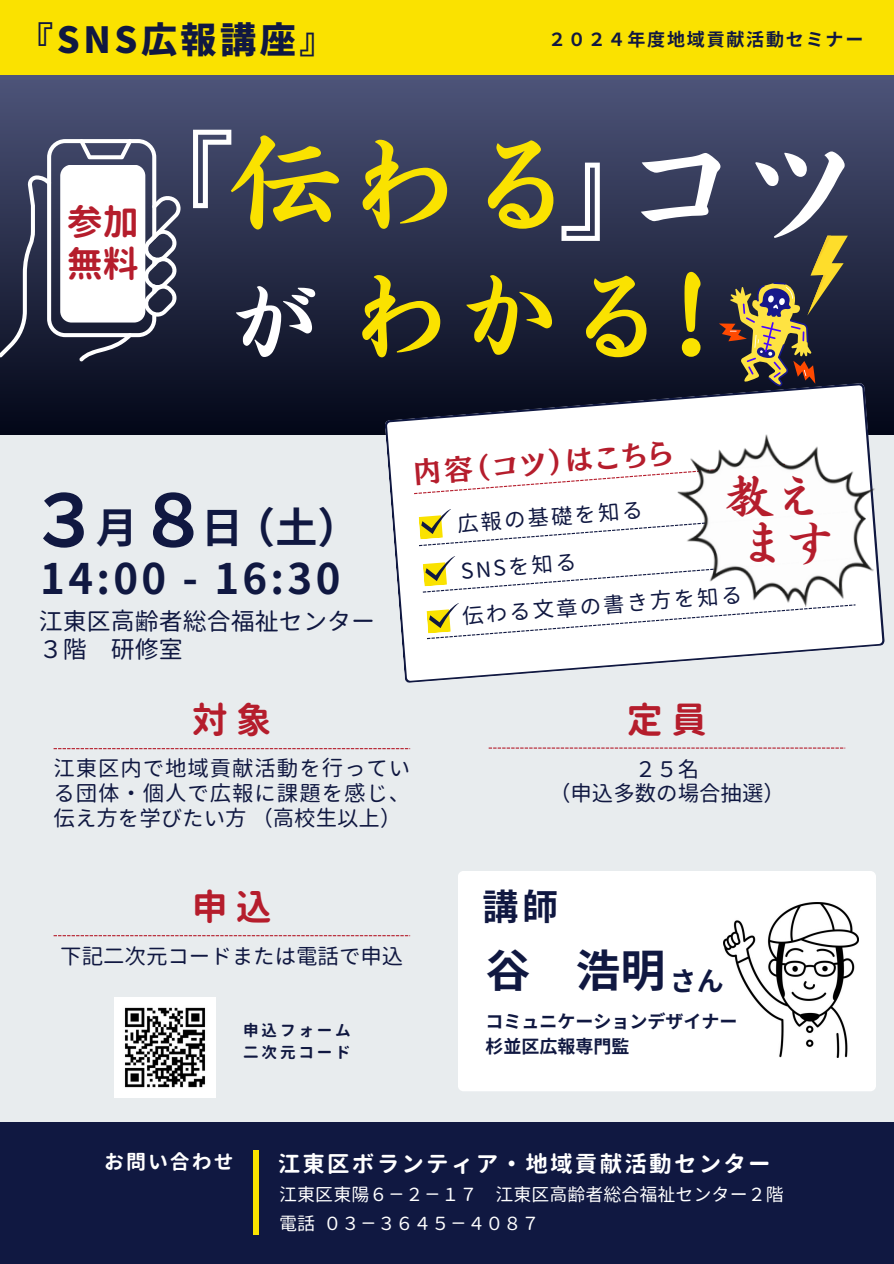
<style>
.page{position:relative;width:894px;height:1264px;background:#fff}
.page>*{position:absolute;margin:0;border:0;box-sizing:border-box;transform-origin:0 0}
.t1{font:135px "S Motoya Sinkai Std W5";color:#fff}
.t2{font:126px "S Motoya Sinkai Std W5";color:#fff}
.t3{font:117px "S Motoya Sinkai Std W5";color:#fae200}
.t4{font:108px "S Motoya Sinkai Std W5";color:#fae200}
.t5{font:96px "S Motoya Sinkai Std W5";color:#fff}
.t6{font:700 72px "Gen Shin Gothic";color:#101841}
.t7{font:48px/47.2px "S Motoya Sinkai Std W5";color:#b51d2c}
.t8{font:700 45px "Gen Shin Gothic";color:#101841}
.t9{font:700 42px "Gen Shin Gothic";letter-spacing:.08em;color:#101841}
.t10{font:700 36px "Gen Jyuu Gothic";color:#b51d2c}
.t11{font:800 36px "Gen Shin Gothic";letter-spacing:.1em;color:#101841}
.t12{font:700 36px "Gen Shin Gothic";color:#101841}
.t13{font:28.5px "TEST Mode Min B B";color:#b51d2c}
.t14{font:700 27px "Gen Shin Gothic";color:#101841}
.t15{font:24px "Gen Jyuu Gothic";color:#101841}
.t16{font:700 22.5px "Gen Jyuu Gothic";letter-spacing:.1em;color:#fff}
.t17{font:21.45px/24.8px "Gen Jyuu Gothic";color:#101841;text-align:justify}
.t18{font:700 19.95px "Gen Jyuu Gothic";letter-spacing:.1em;color:#fff}
.t19{font:18px "Gen Jyuu Gothic";color:#fff}
.t20{font:700 18px "Gen Shin Gothic";color:#101841}
.t21{font:700 18px "Gen Shin Gothic";letter-spacing:.1em;color:#101841}
.t22{font:700 15.6px "Gen Jyuu Gothic";letter-spacing:.18em;color:#101841}
</style>
<div class="page">
<div style="left:0;top:0;width:893px;height:1263px;background:#e8ecee"></div>
<div style="left:0;top:0;width:893px;height:89px;background:#fae200"></div>
<div style="left:0;top:76px;width:893px;height:358px;background:linear-gradient(to bottom,#4d5479,#030718)"></div>
<svg style="left:0;top:139px;width:180px;height:222px;background:#868998"></svg>
<svg style="left:384px;top:383px;width:500px;height:300px"></svg>
<div style="left:414px;top:464px;width:258px;height:30px;background:#fff"></div>
<svg style="left:418px;top:509px;width:254px;height:37px;background:#f6f5ed"></svg>
<svg style="left:422px;top:556px;width:250px;height:36px;background:#f5f5ec"></svg>
<svg style="left:426px;top:603px;width:429px;height:36px;background:#f7f7f2"></svg>
<div style="left:457px;top:871px;width:418px;height:220px;background:#fff;border-radius:6px"></div>
<img style="left:723px;top:902px;width:135px;height:155px">
<div style="left:0;top:1121px;width:893px;height:142px;background:#101841"></div>
<div style="left:253px;top:1150px;width:6px;height:84px;background:#fae200"></div>
<svg style="left:54px;top:748px;width:356px;height:1px"></svg>
<svg style="left:54px;top:935px;width:356px;height:1px"></svg>
<svg style="left:488px;top:747px;width:357px;height:1px"></svg>
<svg style="left:718px;top:236px;width:129px;height:151px;background:#534b40"></svg>
<img style="left:672px;top:431px;width:207px;height:178px">
<img style="left:115px;top:997px;width:100px;height:100px">
<p class="t11" style="left:17px;top:14px;width:320px">『SNS広報講座』</p>
<p class="t21" style="left:548px;top:26px;width:317px">２０２４年度地域貢献活動セミナー</p>
<p class="t10" style="left:67px;top:196px;width:74px">参加</p>
<p class="t10" style="left:67px;top:239px;width:74px">無料</p>
<p class="t2" style="left:112px;top:122px;width:127px">『</p>
<p class="t3" style="left:228px;top:126px;width:353px">伝わる</p>
<p class="t2" style="left:554px;top:122px;width:127px">』</p>
<p class="t1" style="left:612px;top:117px;width:255px">コツ</p>
<p class="t4" style="left:637px;top:260px;width:109px">！</p>
<p class="t4" style="left:346px;top:263px;width:325px">わかる</p>
<h2 class="t5" style="left:228px;top:275px;width:97px">が</h2>
<h3 class="t6" style="left:29px;top:469px;width:73px">３</h3>
<p class="t9" style="left:40px;top:549px;width:301px">14:00 - 16:30</p>
<p class="t6" style="left:137px;top:469px;width:73px">８</p>
<p class="t9" style="left:201px;top:497px;width:43px">日</p>
<h5 class="t9" style="left:233px;top:497px;width:127px">（土）</h5>
<p class="t9" style="left:96px;top:497px;width:43px">月</p>
<h5 class="t15" style="left:39px;top:604px;width:337px">江東区高齢者総合福祉センター</h5>
<p class="t15" style="left:39px;top:632px;width:145px">３階 研修室</p>
<h2 class="t13" style="left:412px;top:457px;width:262px;rotate:-4deg">内容（コツ）はこちら</h2>
<p class="t7" style="left:724px;top:473px;width:112px">教えます</p>
<p class="t17" style="left:456px;top:511px;width:188px;rotate:-4deg">広報の基礎を知る</p>
<h1 class="t17" style="left:460px;top:558px;width:117px;rotate:-4deg">SNSを知る</h1>
<p class="t17" style="left:461px;top:602px;width:282px;rotate:-4deg">伝わる文章の書き方を知る</p>
<p class="t10" style="left:192px;top:693px;width:82px">対 象</p>
<p class="t17" style="left:54px;top:756px;width:358px">江東区内で地域貢献活動を行っている団体・個人で広報に課題を感じ、伝え方を学びたい方（高校生以上）</p>
<p class="t10" style="left:192px;top:881px;width:82px">申 込</p>
<p class="t17" style="left:60px;top:943px;width:344px">下記二次元コードまたは電話で申込</p>
<h6 class="t22" style="left:243px;top:1019px;width:109px">申込フォーム</h6>
<p class="t22" style="left:243px;top:1041px;width:109px">二次元コード</p>
<p class="t10" style="left:626px;top:693px;width:82px">定 員</p>
<p class="t17" style="left:634px;top:756px;width:66px">２５名</p>
<p class="t17" style="left:549px;top:781px;width:237px">（申込多数の場合抽選）</p>
<p class="t12" style="left:482px;top:881px;width:77px">講師</p>
<p class="t8" style="left:485px;top:938px;width:181px">谷　浩明</p>
<p class="t14" style="left:669px;top:961px;width:55px">さん</p>
<p class="t20" style="left:485px;top:1008px;width:253px">コミュニケーションデザイナー</p>
<p class="t20" style="left:485px;top:1033px;width:145px">杉並区広報専門監</p>
<p class="t18" style="left:104px;top:1147px;width:131px">お問い合わせ</p>
<p class="t16" style="left:277px;top:1147px;width:494px">江東区ボランティア・地域貢献活動センター</p>
<p class="t19" style="left:279px;top:1181px;width:506px">江東区東陽６－２－１７　江東区高齢者総合福祉センター２階</p>
<p class="t19" style="left:279px;top:1210px;width:37px">電話</p>
<p class="t19" style="left:323px;top:1210px;width:217px">０３－３６４５－４０８７</p>
</div>
